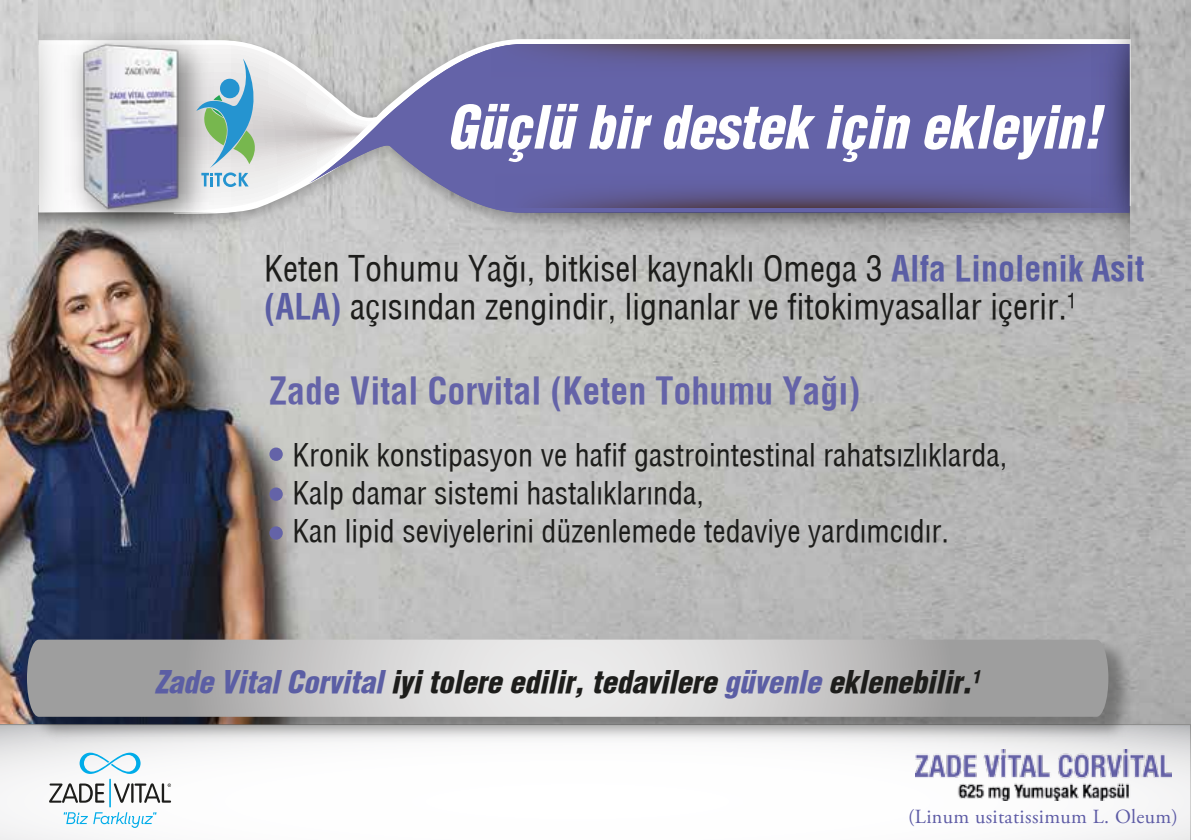
<style>
.page{position:relative;width:1191px;height:840px;background:#fff}
.page>*{position:absolute;margin:0;border:0;box-sizing:border-box;transform-origin:0 0}
.t1{font:italic 58px "Helvetica Condensed X Black";color:#fff;scale:.93 1}
.t2{font:36px "Helvetica Condensed X Bold";color:#6463a8}
.t3{font:34px/38.4px "Helvetica Condensed X Book";color:#1d1d1b}
.t4{font:30px/38.4px "Helvetica Condensed X Book";color:#1d1d1b}
.t5{font:italic 30px "Helvetica Condensed X Black";color:#1d1d1b}
.t6{font:20px "Adobe Garamond Pro";letter-spacing:.02em;color:#5d5ba5}
.s1{font-family:"Helvetica Condensed X Bold";color:#5b5ea4}
.s2{color:#5b5ea4}
</style>
<div class="page">
<img style="left:0;top:0;width:1191px;height:722px">
<svg style="left:0;top:722px;width:1191px;height:117px"></svg>
<img style="left:24px;top:633px;width:1115px;height:112px">
<svg style="left:27px;top:639px;width:1081px;height:77px;background:#c0c0c0"></svg>
<div style="left:269px;top:447px;width:14px;height:13px;background:#6463a8;border-radius:50%"></div>
<div style="left:269px;top:487px;width:14px;height:13px;background:#6463a8;border-radius:50%"></div>
<div style="left:269px;top:526px;width:14px;height:13px;background:#6463a8;border-radius:50%"></div>
<svg style="left:222px;top:38px;width:909px;height:176px"></svg>
<svg style="left:311px;top:44px;width:759px;height:168px;background:#7d7cb0"></svg>
<div style="left:1070px;top:0;width:60px;height:271px;background:linear-gradient(to right,#b8b8b8,#b1b1b1)"></div>
<svg style="left:37px;top:0;width:61px;height:271px"></svg>
<svg style="left:1070px;top:27px;width:60px;height:185px;background:#6e6da1"></svg>
<svg style="left:485px;top:212px;width:657px;height:45px;background:#adadae"></svg>
<svg style="left:485px;top:44px;width:657px;height:45px;background:#635f9a"></svg>
<svg style="left:485px;top:163px;width:645px;height:44px;background:#605d9a"></svg>
<svg style="left:37px;top:212px;width:267px;height:45px;background:#c0bebc"></svg>
<img style="left:53px;top:16px;width:169px;height:236px">
<img style="left:79px;top:41px;width:105px;height:170px">
<svg style="left:194px;top:59px;width:70px;height:128px;background:#aacacd"></svg>
<svg style="left:64px;top:811px;width:92px;height:16px"></svg>
<svg style="left:49px;top:782px;width:55px;height:20px"></svg>
<hr style="left:109px;top:778px;width:2px;height:29px;background:#00ace9">
<svg style="left:114px;top:782px;width:57px;height:20px"></svg>
<svg style="left:80px;top:752px;width:61px;height:21px"></svg>
<img style="left:915px;top:749px;width:256px;height:50px">
<h1 class="t1" style="left:447px;top:91px;width:704px">Güçlü bir destek için ekleyin!</h1>
<p class="t3" style="left:264px;top:248px;width:882px">Keten Tohumu Yağı, bitkisel kaynaklı Omega 3 <span class="s1">Alfa Linolenik Asit (ALA)</span> açısından zengindir, lignanlar ve fitokimyasallar içerir.<sup>1</sup></p>
<p class="t2" style="left:269px;top:369px;width:593px">Zade Vital Corvital (Keten Tohumu Yağı)</p>
<p class="t4" style="left:292px;top:434px;width:716px">Kronik konstipasyon ve hafif gastrointestinal rahatsızlıklarda,<br>Kalp damar sistemi hastalıklarında,<br>Kan lipid seviyelerini düzenlemede tedaviye yardımcıdır.</p>
<p class="t5" style="left:155px;top:662px;width:827px"><span class="s2">Zade Vital Corvital</span> iyi tolere edilir, tedavilere <span class="s2">güvenle</span> eklenebilir.<sup>1</sup></p>
<p class="t6" style="left:908px;top:804px;width:271px">(Linum usitatissimum L. Oleum)</p>
</div>
